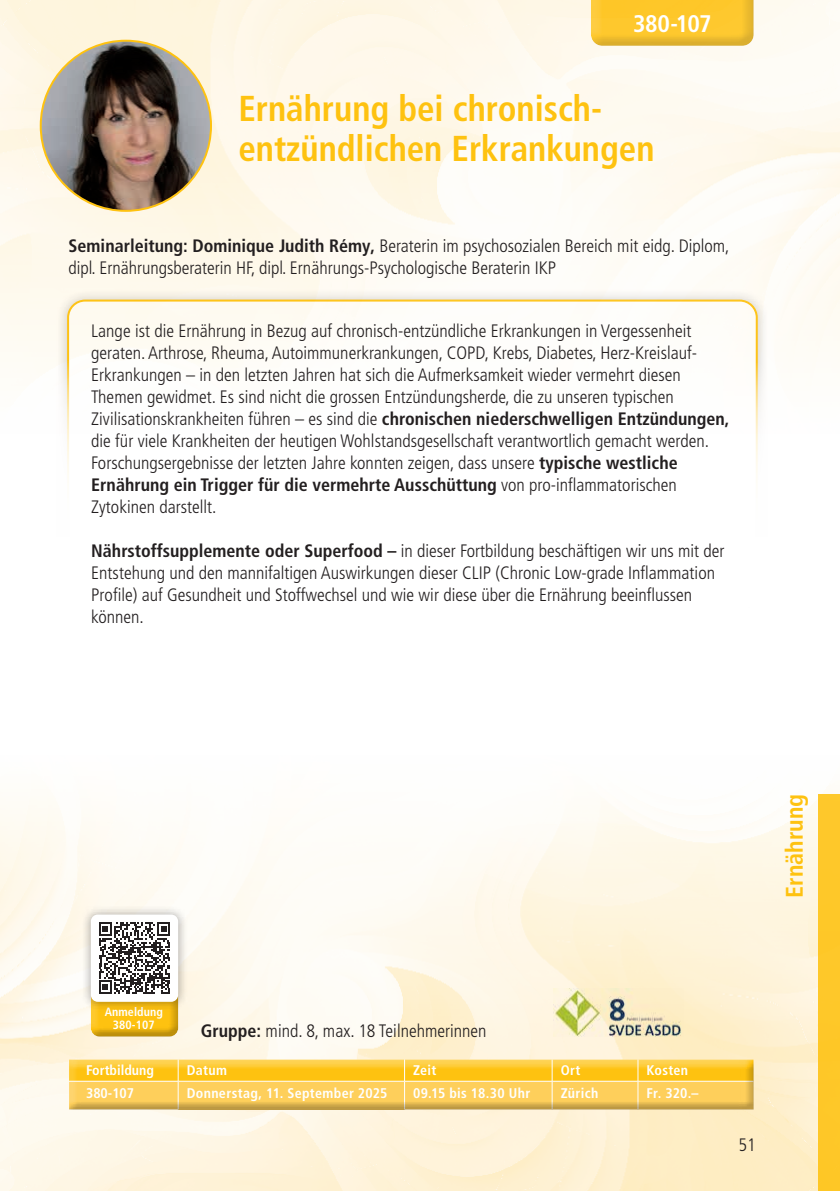
<style>
.page{position:relative;width:840px;height:1191px;background:#fff}
.page>*{position:absolute;margin:0;border:0;box-sizing:border-box;transform-origin:0 0}
.t1{font:700 condensed 36px/40px "Frutiger LT Pro";color:#fec210}
.t2{font:700 condensed 24px "Frutiger LT Pro";color:#fec210}
.t3{font:700 condensed 24px "Frutiger LT Pro";letter-spacing:-.025em;color:#fff}
.t4{font:300 condensed 18px/22px "Frutiger LT Pro";color:#231f20}
.t5{font:700 condensed 14px "Frutiger LT Pro";letter-spacing:.02em;color:#fff}
.t6{font:700 condensed 14px "Frutiger LT Pro";color:#fff}
.t7{font:700 condensed 12px/13px "Frutiger LT Pro";letter-spacing:.01em;color:#fff;text-align:center}
.s1{font-weight:700}
</style>
<div class="page">
<img style="left:0;top:0;width:839px;height:437px">
<div style="left:818px;top:794px;width:21px;height:397px;background:#fec828"></div>
<img style="left:553px;top:988px;width:130px;height:48px">
<div style="left:91px;top:991px;width:90px;height:48px;background:#231f20;opacity:.3"></div>
<div style="left:81px;top:905px;width:107px;height:106px;background:#231f20;opacity:.4"></div>
<div style="left:91px;top:914px;width:87px;height:87px;background:#fff;border-radius:7px"></div>
<svg style="left:91px;top:922px;width:87px;height:114px"></svg>
<div style="left:66px;top:1049px;width:694px;height:58px;background:#fff;opacity:.4"></div>
<div style="left:66px;top:1053px;width:697px;height:64px;background:#231f20;opacity:.3"></div>
<img style="left:41px;top:41px;width:170px;height:170px;border-radius:85px">
<h2 class="t3" style="left:632px;top:9px;width:80px">380-107</h2>
<h1 class="t1" style="left:238px;top:89px;width:417px">Ernährung bei chronisch&shy;entzündlichen Erkrankungen</h1>
<p class="t4" style="left:69px;top:235px;width:662px"><span class="s1">Seminarleitung: Dominique Judith Rémy,</span> Beraterin im psychosozialen Bereich mit eidg. Diplom, dipl. Ernährungsberaterin HF, dipl. Ernährungs-Psychologische Beraterin IKP</p>
<p class="t4" style="left:91px;top:320px;width:639px">Lange ist die Ernährung in Bezug auf chronisch-entzündliche Erkrankungen in Vergessenheit geraten. Arthrose, Rheuma, Autoimmunerkrankungen, COPD, Krebs, Diabetes, Herz-Kreislauf-Erkrankungen – in den letzten Jahren hat sich die Aufmerksamkeit wieder vermehrt diesen Themen gewidmet. Es sind nicht die grossen Entzündungsherde, die zu unseren typischen Zivilisationskrankheiten führen – es sind die <span class="s1">chronischen niederschwelligen Entzündungen, </span>die für viele Krankheiten der heutigen Wohlstandsgesellschaft verantwortlich gemacht werden.<br>Forschungsergebnisse der letzten Jahre konnten zeigen, dass unsere <span class="s1">typische westliche Ernährung ein Trigger für die vermehrte Ausschüttung</span> von pro-inflammatorischen Zytokinen darstellt.</p>
<p class="t4" style="left:91px;top:540px;width:634px"><span class="s1">Nährstoffsupplemente oder Superfood –</span> in dieser Fortbildung beschäftigen wir uns mit der Entstehung und den mannifaltigen Auswirkungen dieser CLIP (Chronic Low-grade Inflammation Profile) auf Gesundheit und Stoffwechsel und wie wir diese über die Ernährung beeinflussen können.</p>
<h2 class="t2" style="left:779px;top:897px;width:105px;rotate:-90deg">Ernährung</h2>
<p class="t7" style="left:105px;top:1005px;width:60px">Anmeldung<br>380-107</p>
<p class="t6" style="left:86px;top:1062px;width:69px">Fortbildung</p>
<p class="t5" style="left:186px;top:1062px;width:42px">Datum</p>
<p class="t5" style="left:413px;top:1062px;width:25px">Zeit</p>
<p class="t5" style="left:560px;top:1062px;width:21px">Ort</p>
<p class="t5" style="left:646px;top:1062px;width:43px">Kosten</p>
<p class="t5" style="left:86px;top:1084px;width:50px">380-107</p>
<p class="t5" style="left:187px;top:1084px;width:202px">Donnerstag, 11. September 2025</p>
<p class="t5" style="left:413px;top:1084px;width:119px">09.15 bis 18.30 Uhr</p>
<p class="t5" style="left:560px;top:1084px;width:39px">Zürich</p>
<p class="t5" style="left:646px;top:1084px;width:54px">Fr. 320.–</p>
<p class="t4" style="left:201px;top:1019px;width:287px"><span class="s1">Gruppe:</span> mind. 8, max. 18 Teilnehmerinnen</p>
<p class="t4" style="left:738px;top:1133px;width:19px">51</p>
</div>
